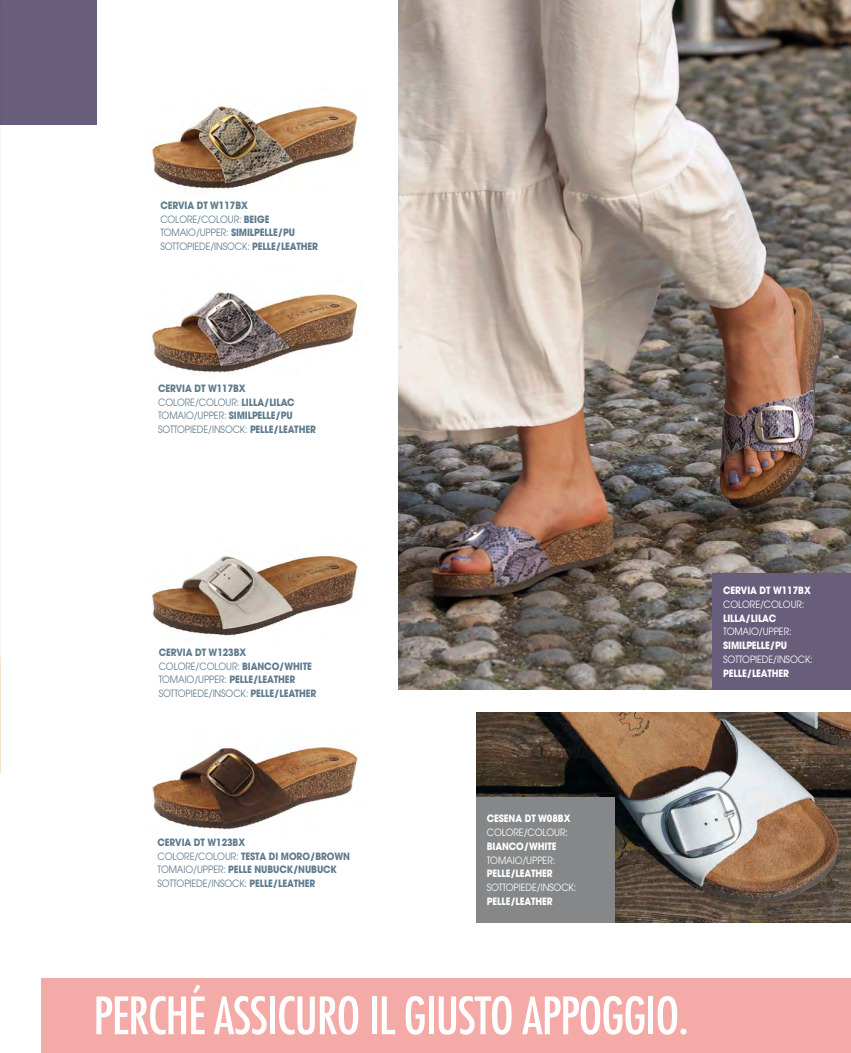
<style>
.page{position:relative;width:851px;height:1053px;background:#fff}
.page>*{position:absolute;margin:0;border:0;box-sizing:border-box;transform-origin:0 0}
.t1{font:condensed 50px "Futura";letter-spacing:-.02em;color:#fff}
.t2{font:700 10px/13.8px "Avant Garde";letter-spacing:-.01em;color:#5e7a8d;scale:.9 1}
.t3{font:700 10px "Avant Garde";letter-spacing:-.01em;color:#fff;scale:.9 1}
.t4{font:10px "Avant Garde";letter-spacing:-.01em;color:#fff;scale:.9 1}
.s1{font-weight:400}
</style>
<div class="page">
<div style="left:42px;top:978px;width:808px;height:74px;background:#f4aba8"></div>
<img style="left:399px;top:0;width:451px;height:689px">
<img style="left:0;top:0;width:1px;height:773px">
<img style="left:476px;top:712px;width:374px;height:210px">
<div style="left:0;top:0;width:96px;height:125px;background:#685d7b"></div>
<img style="left:152px;top:105px;width:206px;height:84px">
<img style="left:150px;top:291px;width:208px;height:84px">
<img style="left:151px;top:556px;width:207px;height:80px">
<img style="left:152px;top:745px;width:206px;height:85px">
<div style="left:712px;top:573px;width:138px;height:116px;background:#685d7b"></div>
<div style="left:476px;top:796px;width:138px;height:126px;background:#868789"></div>
<p class="t2" style="left:160px;top:198px;width:177px">CERVIA DT W117BX<br><span class="s1">COLORE/COLOUR:</span> BEIGE<br><span class="s1">TOMAIO/UPPER:</span> SIMILPELLE/PU<br><span class="s1">SOTTOPIEDE/INSOCK:</span> PELLE/LEATHER</p>
<p class="t2" style="left:158px;top:381px;width:177px">CERVIA DT W117BX<br><span class="s1">COLORE/COLOUR:</span> LILLA/LILAC<br><span class="s1">TOMAIO/UPPER:</span> SIMILPELLE/PU<br><span class="s1">SOTTOPIEDE/INSOCK:</span> PELLE/LEATHER</p>
<p class="t2" style="left:159px;top:645px;width:177px">CERVIA DT W123BX<br><span class="s1">COLORE/COLOUR:</span> BIANCO/WHITE<br><span class="s1">TOMAIO/UPPER:</span> PELLE/LEATHER<br><span class="s1">SOTTOPIEDE/INSOCK:</span> PELLE/LEATHER</p>
<p class="t3" style="left:723px;top:583px;width:99px">CERVIA DT W117BX</p>
<p class="t4" style="left:723px;top:598px;width:92px">COLORE/COLOUR:</p>
<p class="t3" style="left:723px;top:611px;width:60px">LILLA/LILAC</p>
<p class="t4" style="left:723px;top:625px;width:77px">TOMAIO/UPPER:</p>
<p class="t3" style="left:723px;top:638px;width:72px">SIMILPELLE/PU</p>
<p class="t4" style="left:723px;top:653px;width:101px">SOTTOPIEDE/INSOCK:</p>
<p class="t3" style="left:723px;top:666px;width:75px">PELLE/LEATHER</p>
<p class="t2" style="left:157px;top:835px;width:215px">CERVIA DT W123BX<br><span class="s1">COLORE/COLOUR:</span> TESTA DI MORO/BROWN<br><span class="s1">TOMAIO/UPPER:</span> PELLE NUBUCK/NUBUCK<br><span class="s1">SOTTOPIEDE/INSOCK:</span> PELLE/LEATHER</p>
<p class="t3" style="left:486px;top:812px;width:94px">CESENA DT W08BX</p>
<p class="t4" style="left:486px;top:826px;width:92px">COLORE/COLOUR:</p>
<p class="t3" style="left:486px;top:839px;width:79px">BIANCO/WHITE</p>
<p class="t4" style="left:486px;top:853px;width:77px">TOMAIO/UPPER:</p>
<p class="t3" style="left:486px;top:867px;width:75px">PELLE/LEATHER</p>
<p class="t4" style="left:486px;top:881px;width:101px">SOTTOPIEDE/INSOCK:</p>
<p class="t3" style="left:486px;top:894px;width:75px">PELLE/LEATHER</p>
<h1 class="t1" style="left:93px;top:984px;width:596px">PERCHÉ ASSICURO IL GIUSTO APPOGGIO.</h1>
</div>
